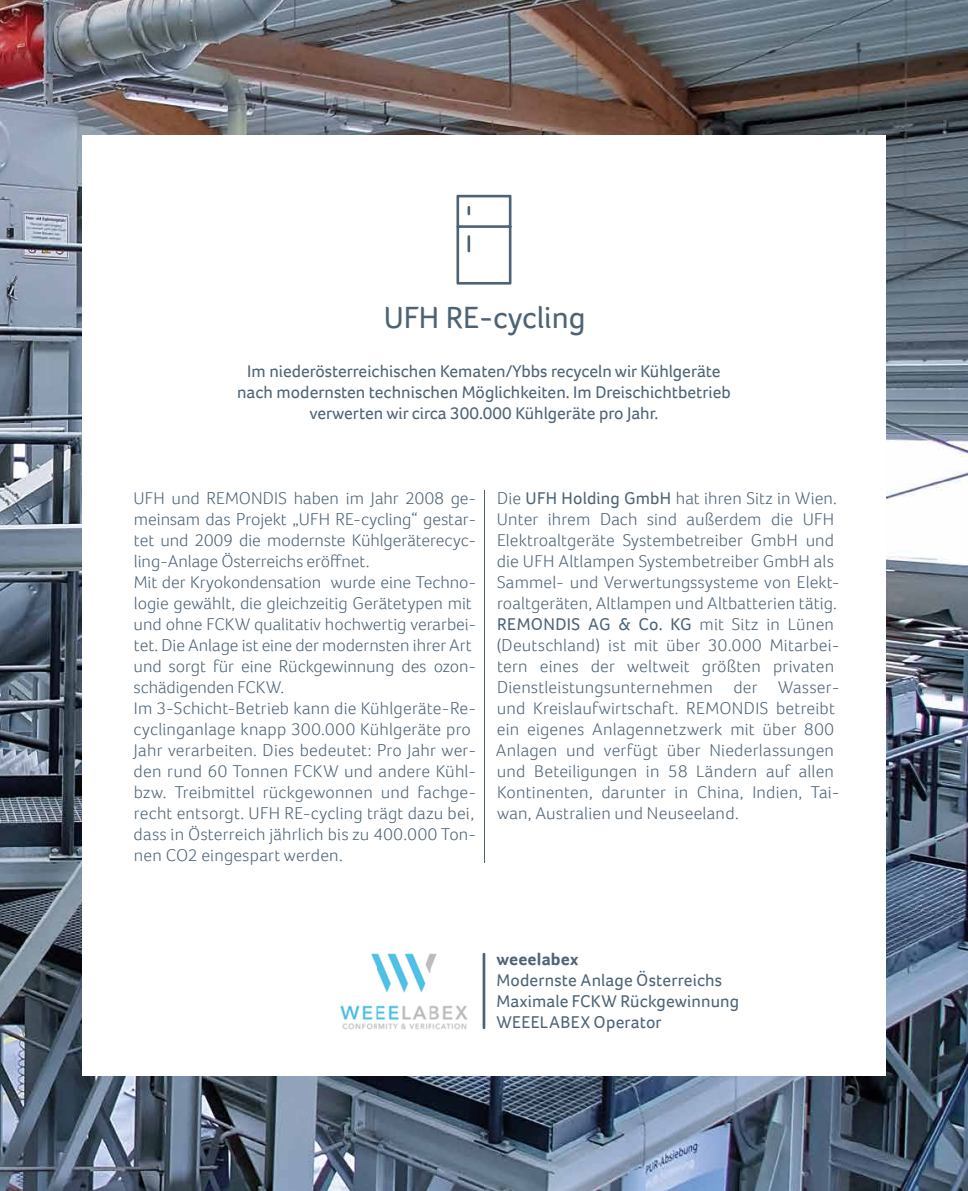
<style>
.page{position:relative;width:968px;height:1191px;background:#fff}
.page>*{position:absolute;margin:0;border:0;box-sizing:border-box;transform-origin:0 0}
.t1{font:31.5px "Foco";color:#4d6375}
.t2{font:300 17.5px/21px "Foco";letter-spacing:.01em;color:#4d6375}
.t3{font:17.5px/21px "Foco";color:#4d6375}
.t4{font:700 17.5px "Foco";letter-spacing:.015em;color:#4d6375}
.s1{font-weight:400}
</style>
<div class="page">
<img style="left:0;top:0;width:967px;height:1191px">
<div style="left:82px;top:136px;width:803px;height:939px;background:#fff"></div>
<hr style="left:482px;top:952px;width:3px;height:77px;background:#4d6375">
<hr style="left:484px;top:490px;width:1px;height:372px;background:#4d6375">
<svg style="left:456px;top:195px;width:55px;height:89px"></svg>
<img style="left:340px;top:952px;width:143px;height:78px">
<img style="left:482px;top:953px;width:1px;height:76px">
<h1 class="t1" style="left:384px;top:296px;width:203px">UFH RE-cycling</h1>
<p class="t3" style="left:237px;top:360px;width:495px;text-align:center">Im niederösterreichischen Kematen/Ybbs recyceln wir Kühlgeräte nach modernsten technischen Möglichkeiten. Im Dreischichtbetrieb verwerten wir circa 300.000 Kühlgeräte pro Jahr.</p>
<p class="t2" style="left:134px;top:487px;width:344px">UFH und REMONDIS haben im Jahr 2008 ge&shy;meinsam das Projekt „UFH RE-cycling“ gestar&shy;tet und 2009 die modernste Kühlgeräterecyc&shy;ling-Anlage Österreichs eröffnet.<br>Mit der Kryokondensation wurde eine Techno&shy;logie gewählt, die gleichzeitig Gerätetypen mit und ohne FCKW qualitativ hochwertig verarbei&shy;tet. Die Anlage ist eine der modernsten ihrer Art und sorgt für eine Rückgewinnung des ozon&shy;schädigenden FCKW.<br>Im 3-Schicht-Betrieb kann die Kühlgeräte-Re&shy;cyclinganlage knapp 300.000 Kühlgeräte pro Jahr verarbeiten. Dies bedeutet: Pro Jahr wer&shy;den rund 60 Tonnen FCKW und andere Kühl&shy;bzw. Treibmittel rückgewonnen und fachge&shy;recht entsorgt. UFH RE-cycling trägt dazu bei, dass in Österreich jährlich bis zu 400.000 Ton&shy;nen CO2 eingespart werden.</p>
<p class="t2" style="left:495px;top:487px;width:345px">Die <span class="s1">UFH Holding GmbH</span> hat ihren Sitz in Wien.<br>Unter ihrem Dach sind außerdem die UFH Elektroaltgeräte Systembetreiber GmbH und die UFH Altlampen Systembetreiber GmbH als Sammel- und Verwertungssysteme von Elekt&shy;roaltgeräten, Altlampen und Altbatterien tätig.<br><span class="s1">REMONDIS AG &amp; Co. KG</span> mit Sitz in Lünen (Deutschland) ist mit über 30.000 Mitarbei&shy;tern eines der weltweit größten privaten Dienstleistungsunternehmen der Wasser&shy;und Kreislaufwirtschaft. REMONDIS betreibt ein eigenes Anlagennetzwerk mit über 800<br>Anlagen und verfügt über Niederlassungen und Beteiligungen in 58 Ländern auf allen Kontinenten, darunter in China, Indien, Tai&shy;wan, Australien und Neuseeland.</p>
<p class="t4" style="left:496px;top:947px;width:84px">weeelabex</p>
<p class="t3" style="left:496px;top:969px;width:244px">Modernste Anlage Österreichs<br>Maximale FCKW Rückgewinnung<br>WEEELABEX Operator</p>
</div>
